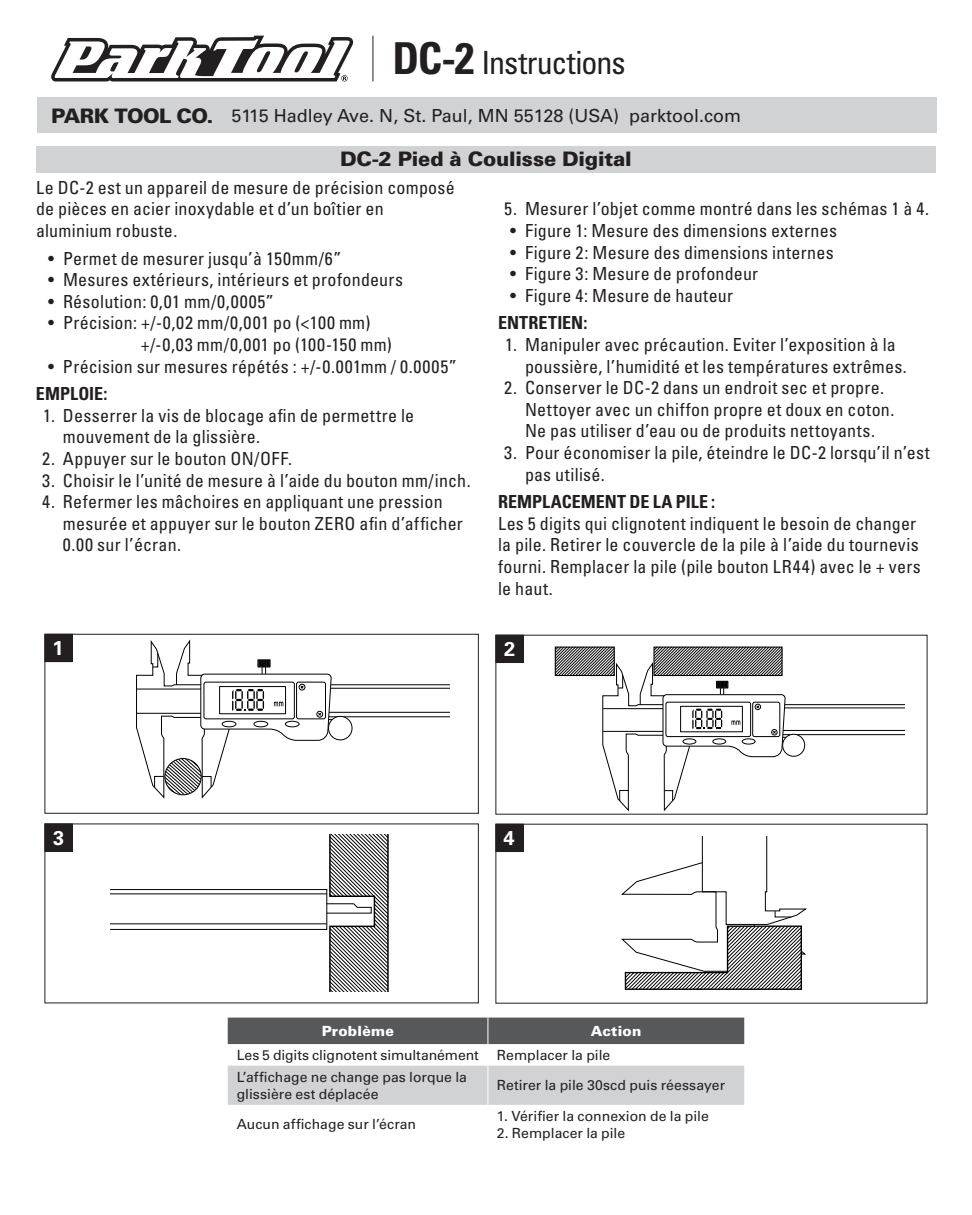
<style>
.page{position:relative;width:972px;height:1215px;background:#fff}
.page>*{position:absolute;margin:0;border:0;box-sizing:border-box;transform-origin:0 0}
.t1{font:condensed 32px "Univers LT Std";letter-spacing:-.035em;color:#231f20}
.t2{font:900 20px "Univers LT Std";letter-spacing:-.01em;color:#231f20}
.t3{font:700 20px "Univers LT Std";color:#fff}
.t4{font:condensed 18px/21.6px "Univers LT Std";letter-spacing:.015em;color:#231f20}
.t5{font:18px "Univers LT Std";color:#231f20}
.t6{font:700 condensed 18px "Univers LT Std";letter-spacing:.005em;color:#231f20}
.t7{font:14px/16.8px "Univers LT Std";color:#231f20}
.t8{font:900 14px "Univers LT Std";letter-spacing:.015em;color:#fff}
.s1{font-weight:700;font-size:44px}
.s2{font-weight:900;font-size:20px}
</style>
<div class="page">
<div style="left:36px;top:146px;width:900px;height:26px;background:#d1d2d4"></div>
<svg style="left:228px;top:1018px;width:516px;height:87px"></svg>
<hr style="left:487px;top:1066px;width:1px;height:39px;background:#fff">
<div style="left:37px;top:97px;width:900px;height:36px;background:#d1d2d4"></div>
<svg style="left:51px;top:36px;width:303px;height:45px"></svg>
<hr style="left:372px;top:36px;width:1px;height:45px;background:#231f20">
<div style="left:44px;top:634px;width:435px;height:180px;border:1px solid #231f20"></div>
<svg style="left:136px;top:639px;width:313px;height:160px"></svg>
<svg style="left:554px;top:646px;width:351px;height:166px"></svg>
<svg style="left:111px;top:835px;width:278px;height:157px"></svg>
<div style="left:45px;top:824px;width:27px;height:27px;background:#231f20"></div>
<div style="left:44px;top:823px;width:29px;height:29px;border:1px solid #231f20"></div>
<div style="left:496px;top:824px;width:27px;height:28px;background:#231f20"></div>
<div style="left:495px;top:824px;width:29px;height:28px;border:1px solid #231f20"></div>
<div style="left:496px;top:635px;width:27px;height:28px;background:#231f20"></div>
<div style="left:495px;top:635px;width:29px;height:28px;border:1px solid #231f20"></div>
<div style="left:45px;top:634px;width:27px;height:28px;background:#231f20"></div>
<div style="left:44px;top:634px;width:29px;height:28px;border:1px solid #231f20"></div>
<svg style="left:621px;top:837px;width:186px;height:153px"></svg>
<h1 class="t1" style="left:392px;top:43px;width:235px"><span class="s1">DC-2</span> Instructions</h1>
<p class="t5" style="left:51px;top:105px;width:692px"><span class="s2">PARK TOOL CO.</span> 5115 Hadley Ave. N, St. Paul, MN 55128 (USA) parktool.com</p>
<p class="t2" style="left:340px;top:147px;width:293px">DC-2 Pied à Coulisse Digital</p>
<p class="t4" style="left:36px;top:176px;width:420px">Le DC-2 est un appareil de mesure de précision composé de pièces en acier inoxydable et d’un boîtier en aluminium robuste.</p>
<p class="t4" style="left:48px;top:247px;width:295px">• Permet de mesurer jusqu’à 150mm/6”</p>
<p class="t4" style="left:48px;top:269px;width:357px">• Mesures extérieurs, intérieurs et profondeurs</p>
<p class="t4" style="left:48px;top:290px;width:227px">• Résolution: 0,01 mm/0,0005”</p>
<p class="t4" style="left:141px;top:312px;width:253px;text-indent:-93px">• Précision: +/-0,02 mm/0,001 po (&lt;100 mm) +/-0,03 mm/0,001 po (100-150 mm)</p>
<p class="t4" style="left:48px;top:355px;width:410px">• Précision sur mesures répétés : +/-0.001mm / 0.0005”</p>
<p class="t6" style="left:36px;top:383px;width:73px">EMPLOIE:</p>
<p class="t4" style="left:63px;top:404px;width:353px;text-indent:-20px">1. Desserrer la vis de blocage afin de permettre le mouvement de la glissière.</p>
<p class="t4" style="left:42px;top:448px;width:251px">2. Appuyer sur le bouton ON/OFF.</p>
<p class="t4" style="left:42px;top:469px;width:430px">3. Choisir le l’unité de mesure à l’aide du bouton mm/inch.</p>
<p class="t4" style="left:63px;top:491px;width:401px;text-indent:-21px">4. Refermer les mâchoires en appliquant une pression mesurée et appuyer sur le bouton ZERO afin d’afficher<br>0.00 sur l’écran.</p>
<p class="t4" style="left:504px;top:198px;width:426px">5. Mesurer l’objet comme montré dans les schémas 1 à 4.</p>
<p class="t4" style="left:510px;top:220px;width:329px">• Figure 1: Mesure des dimensions externes</p>
<p class="t4" style="left:510px;top:241px;width:325px">• Figure 2: Mesure des dimensions internes</p>
<p class="t4" style="left:510px;top:263px;width:250px">• Figure 3: Mesure de profondeur</p>
<p class="t4" style="left:510px;top:284px;width:225px">• Figure 4: Mesure de hauteur</p>
<p class="t6" style="left:498px;top:312px;width:91px">ENTRETIEN:</p>
<p class="t4" style="left:525px;top:334px;width:383px;text-indent:-20px">1. Manipuler avec précaution. Eviter l’exposition à la poussière, l’humidité et les températures extrêmes.</p>
<p class="t4" style="left:525px;top:377px;width:371px;text-indent:-21px">2. Conserver le DC-2 dans un endroit sec et propre.<br>Nettoyer avec un chiffon propre et doux en coton.<br>Ne pas utiliser d’eau ou de produits nettoyants.</p>
<p class="t4" style="left:525px;top:442px;width:406px;text-indent:-21px">3. Pour économiser la pile, éteindre le DC-2 lorsqu’il n’est pas utilisé.</p>
<p class="t6" style="left:498px;top:491px;width:219px">REMPLACEMENT DE LA PILE :</p>
<p class="t4" style="left:498px;top:512px;width:424px">Les 5 digits qui clignotent indiquent le besoin de changer la pile. Retirer le couvercle de la pile à l’aide du tournevis fourni. Remplacer la pile (pile bouton LR44) avec le + vers le haut.</p>
<p class="t3" style="left:53px;top:636px;width:13px">1</p>
<p class="t3" style="left:504px;top:637px;width:13px">2</p>
<p class="t3" style="left:53px;top:826px;width:13px">3</p>
<p class="t3" style="left:504px;top:826px;width:13px">4</p>
<p class="t8" style="left:322px;top:1022px;width:74px">Problème</p>
<p class="t8" style="left:591px;top:1022px;width:52px">Action</p>
<p class="t7" style="left:237px;top:1046px;width:244px">Les 5 digits clignotent simultanément</p>
<p class="t7" style="left:497px;top:1046px;width:115px">Remplacer la pile</p>
<p class="t7" style="left:237px;top:1069px;width:232px">L’affichage ne change pas lorque la glissière est déplacée</p>
<p class="t7" style="left:497px;top:1077px;width:230px">Retirer la pile 30scd puis réessayer</p>
<p class="t7" style="left:237px;top:1116px;width:181px">Aucun affichage sur l’écran</p>
<p class="t7" style="left:497px;top:1108px;width:213px">1. Vérifier la connexion de la pile</p>
<p class="t7" style="left:497px;top:1125px;width:130px">2. Remplacer la pile</p>
</div>
